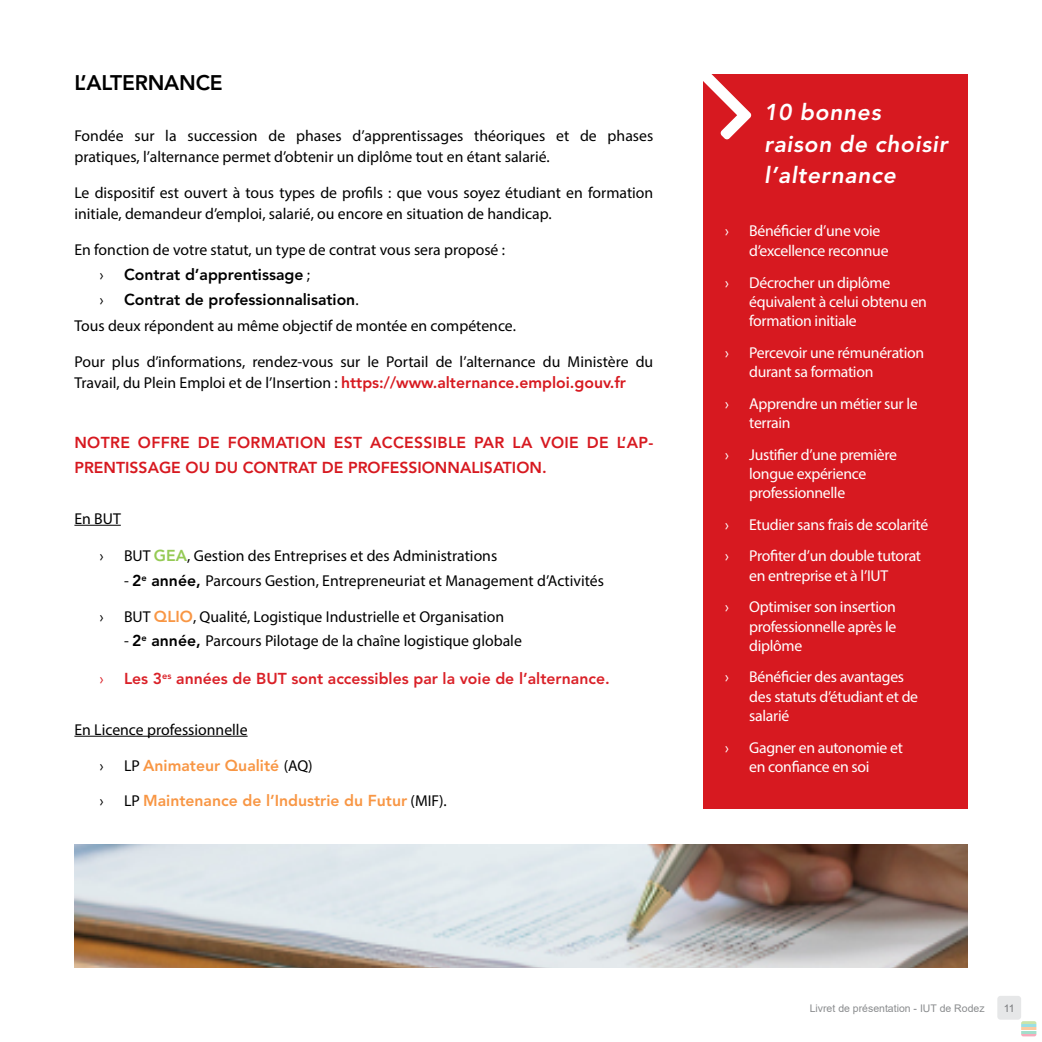
<style>
.page{position:relative;width:1042px;height:1042px;background:#fff}
.page>*{position:absolute;margin:0;border:0;box-sizing:border-box;transform-origin:0 0}
.t1{font:italic 800 22.75px/31.5px "Avenir LT Std";letter-spacing:.03em;color:#fff}
.t2{font:800 21px "Avenir LT Std";color:#000}
.t3{font:15.75px/21px "Myriad Pro";color:#000}
.t4{font:15.75px/19.2px "Myriad Pro";letter-spacing:-.02em;color:#fff}
.t5{font:800 15.75px "Avenir LT Std";letter-spacing:.02em;color:#d71920}
.t6{font:800 15.75px "Avenir LT Std";color:#f89644}
.t7{font:800 15.75px "Avenir LT Std";color:#da2128}
.t8{font:800 15.75px "Avenir LT Std";color:#000}
.t9{font:15.75px "Avenir LT Std";color:#fff}
.t10{font:15.75px "Avenir LT Std";color:#000}
.t11{font:15.75px "Avenir LT Std";color:#da2128}
.t12{font:10.5px "Arial";color:#8a8c8e}
.t13{font:10.5px "Arial";color:#77787b}
.s1{font-family:"Myriad Pro";font-weight:400}
.s2{font-family:"Avenir LT Std";font-weight:800;color:#d71920}
.s3{font-family:"Avenir LT Std";font-weight:800;color:#95ca55}
.s4{font-family:"Avenir LT Std";font-weight:800}
.s5{font-family:"Avenir LT Std";font-weight:800;color:#f89644}
.s6{font-family:"Myriad Pro";font-weight:400;color:#000}
</style>
<div class="page">
<div style="left:997px;top:996px;width:24px;height:23px;background:#e6e7e8;border-radius:3px"></div>
<svg style="left:1021px;top:1021px;width:15px;height:15px"></svg>
<hr style="left:74px;top:525px;width:47px;height:1px;background:#000">
<hr style="left:74px;top:736px;width:174px;height:1px;background:#000">
<img style="left:74px;top:844px;width:893px;height:123px">
<div style="left:703px;top:74px;width:264px;height:735px;background:#d71920"></div>
<svg style="left:703px;top:74px;width:48px;height:66px"></svg>
<h2 class="t2" style="left:74px;top:71px;width:27px">L’alternance</h2>
<p class="t3" style="left:74px;top:125px;width:580px">Fondée sur la succession de phases d’apprentissages théoriques et de phases pratiques, l’alternance permet d’obtenir un diplôme tout en étant salarié.</p>
<p class="t3" style="left:74px;top:182px;width:580px">Le dispositif est ouvert à tous types de profils : que vous soyez étudiant en formation initiale, demandeur d’emploi, salarié, ou encore en situation de handicap.</p>
<p class="t3" style="left:74px;top:239px;width:432px">En fonction de votre statut, un type de contrat vous sera proposé :</p>
<p class="t10" style="left:99px;top:265px;width:6px">›</p>
<p class="t8" style="left:124px;top:265px;width:187px">Contrat d’apprentissage <span class="s1">;</span></p>
<p class="t10" style="left:99px;top:290px;width:6px">›</p>
<p class="t8" style="left:124px;top:290px;width:236px">Contrat de professionnalisation<span class="s1">.</span></p>
<p class="t3" style="left:74px;top:315px;width:443px">Tous deux répondent au même objectif de montée en compétence.</p>
<p class="t3" style="left:74px;top:351px;width:580px">Pour plus d’informations, rendez-vous sur le Portail de l’alternance du Ministère du<br>Travail, du Plein Emploi et de l’Insertion : <span class="s2">https://www.alternance.emploi.gouv.fr</span></p>
<p class="t5" style="left:74px;top:433px;width:25px">Notre</p>
<p class="t5" style="left:138px;top:433px;width:71px">offre de</p>
<p class="t5" style="left:228px;top:433px;width:59px">formation</p>
<p class="t5" style="left:334px;top:433px;width:10px">est</p>
<p class="t5" style="left:370px;top:433px;width:11px">accessible</p>
<p class="t5" style="left:474px;top:433px;width:11px">par</p>
<p class="t5" style="left:512px;top:433px;width:39px">la voie</p>
<p class="t5" style="left:587px;top:433px;width:11px">de</p>
<p class="t5" style="left:617px;top:433px;width:38px">l’ap-</p>
<p class="t5" style="left:74px;top:458px;width:11px">prentissa</p>
<p class="t5" style="left:159px;top:458px;width:96px">ge ou du contrat</p>
<p class="t5" style="left:322px;top:458px;width:38px">de pro</p>
<p class="t5" style="left:381px;top:458px;width:20px">fessionnalisation</p>
<p class="t5" style="left:542px;top:458px;width:6px">.</p>
<p class="t3" style="left:74px;top:507px;width:48px">En BUT</p>
<p class="t10" style="left:99px;top:547px;width:6px">›</p>
<p class="t3" style="left:124px;top:545px;width:375px">BUT <span class="s3">GEA</span>, Gestion des Entreprises et des Administrations</p>
<p class="t3" style="left:124px;top:570px;width:481px">- <span class="s4">2</span><sup>e</sup> <span class="s4">année,</span> Parcours Gestion, Entrepreneuriat et Management d’Activités</p>
<p class="t10" style="left:99px;top:607px;width:6px">›</p>
<p class="t3" style="left:124px;top:606px;width:382px">BUT <span class="s5">QLIO</span>, Qualité, Logistique Industrielle et Organisation</p>
<p class="t3" style="left:124px;top:630px;width:399px">- <span class="s4">2</span><sup>e</sup> <span class="s4">année,</span> Parcours Pilotage de la chaîne logistique globale</p>
<p class="t11" style="left:99px;top:669px;width:6px">›</p>
<p class="t7" style="left:124px;top:669px;width:487px">Les 3<sup>es</sup> années de BUT sont accessibles par la voie de l’alternance.</p>
<p class="t3" style="left:74px;top:718px;width:175px">En Licence professionnelle</p>
<p class="t10" style="left:99px;top:756px;width:6px">›</p>
<p class="t6" style="left:124px;top:756px;width:190px"><span class="s6">LP</span> Animateur Qualité <span class="s6">(AQ)</span></p>
<p class="t10" style="left:99px;top:792px;width:6px">›</p>
<p class="t6" style="left:124px;top:791px;width:324px"><span class="s6">LP</span> Maintenance de l’Industrie du Futur <span class="s6">(MIF).</span></p>
<h1 class="t1" style="left:764px;top:97px;width:185px">10 bonnes raison de choisir l’alternance</h1>
<p class="t9" style="left:724px;top:221px;width:6px">›</p>
<p class="t4" style="left:749px;top:220px;width:141px;line-height:20.1px">Bénéficier d’une voie d’excellence reconnue</p>
<p class="t9" style="left:724px;top:273px;width:6px">›</p>
<p class="t4" style="left:749px;top:272px;width:179px">Décrocher un diplôme équivalent à celui obtenu en formation initiale</p>
<p class="t9" style="left:724px;top:343px;width:6px">›</p>
<p class="t4" style="left:749px;top:342px;width:176px">Percevoir une rémunération durant sa formation</p>
<p class="t9" style="left:724px;top:394px;width:6px">›</p>
<p class="t4" style="left:749px;top:393px;width:170px">Apprendre un métier sur le terrain</p>
<p class="t9" style="left:724px;top:445px;width:6px">›</p>
<p class="t4" style="left:749px;top:444px;width:149px">Justifier d’une première longue expérience professionnelle</p>
<p class="t9" style="left:724px;top:515px;width:6px">›</p>
<p class="t4" style="left:749px;top:514px;width:180px">Etudier sans frais de scolarité</p>
<p class="t9" style="left:724px;top:547px;width:6px">›</p>
<p class="t4" style="left:749px;top:546px;width:173px">Profiter d’un double tutorat en entreprise et à l’IUT</p>
<p class="t9" style="left:724px;top:598px;width:6px">›</p>
<p class="t4" style="left:749px;top:597px;width:149px;text-align:justify">Optimiser son insertion professionnelle après le diplôme</p>
<p class="t9" style="left:724px;top:668px;width:6px">›</p>
<p class="t4" style="left:749px;top:667px;width:170px">Bénéficier des avantages des statuts d’étudiant et de salarié</p>
<p class="t9" style="left:724px;top:738px;width:6px">›</p>
<p class="t4" style="left:749px;top:737px;width:155px">Gagner en autonomie et en confiance en soi</p>
<p class="t12" style="left:810px;top:1000px;width:176px">Livret de présentation - IUT de Rodez</p>
<p class="t13" style="left:1004px;top:1000px;width:12px">11</p>
</div>
